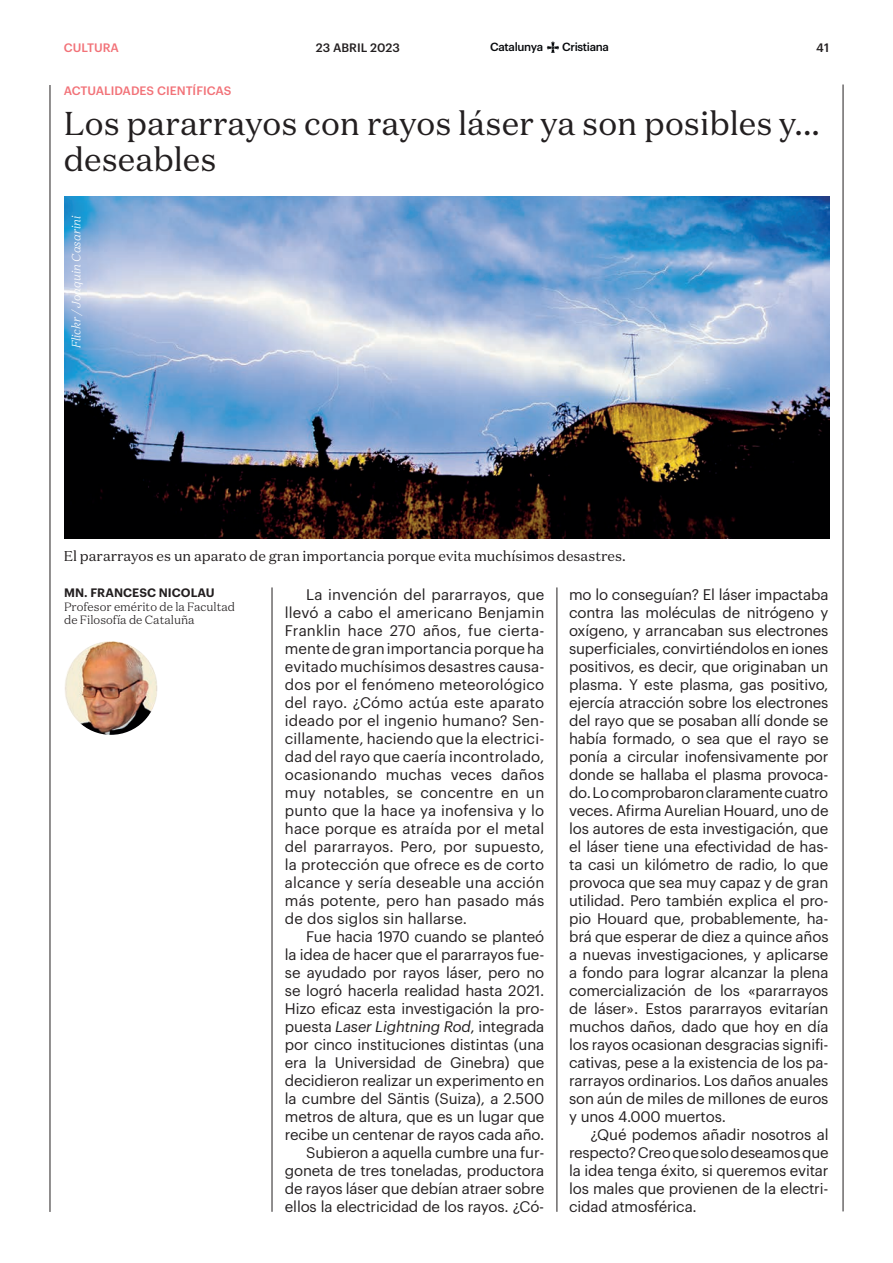
<style>
.page{position:relative;width:893px;height:1263px;background:#fff}
.page>*{position:absolute;margin:0;border:0;box-sizing:border-box;transform-origin:0 0}
.t1{font:33px/36px "Domaine Text";color:#231f20}
.t2{font:15px/18px "Graphik";letter-spacing:-.01em;color:#231f20;text-align:justify}
.t3{font:14.25px "Domaine Text";color:#231f20}
.t4{font:300 12px/13.5px "Domaine Text";color:#231f20}
.t5{font:500 12px "Graphik";color:#f27278}
.t6{font:italic 300 12px "Domaine Text";color:#fff}
.t7{font:600 12px "Graphik";letter-spacing:.005em;color:#231f20}
.t8{font:500 12px "Graphik";color:#231f20}
.t9{font:500 11.55px "Graphik";letter-spacing:-.03em;color:#07090c}
.s1{font-style:italic}
</style>
<div class="page">
<svg style="left:547px;top:42px;width:12px;height:11px"></svg>
<hr style="left:843px;top:85px;width:1px;height:1126px;background:#231f20">
<hr style="left:50px;top:85px;width:1px;height:1127px;background:#231f20">
<hr style="left:557px;top:587px;width:1px;height:625px;background:#231f20">
<hr style="left:272px;top:587px;width:1px;height:625px;background:#231f20">
<img style="left:64px;top:641px;width:94px;height:94px;border-radius:47px">
<img style="left:64px;top:196px;width:765px;height:342px">
<p class="t5" style="left:64px;top:39px;width:57px">CULTURA</p>
<p class="t8" style="left:316px;top:38px;width:86px">23 ABRIL 2023</p>
<p class="t9" style="left:490px;top:38px;width:54px">Catalunya</p>
<p class="t9" style="left:562px;top:38px;width:48px">Cristiana</p>
<p class="t8" style="left:816px;top:38px;width:14px">41</p>
<p class="t5" style="left:64px;top:82px;width:169px">ACTUALIDADES CIENTÍFICAS</p>
<h1 class="t1" style="left:64px;top:105px;width:758px">Los pararrayos con rayos láser ya son posibles y... deseables</h1>
<p class="t6" style="left:69px;top:348px;width:134px;rotate:-90deg">Flickr / Joaquin Casarini</p>
<p class="t3" style="left:64px;top:547px;width:563px">El pararrayos es un aparato de gran importancia porque evita muchísimos desastres.</p>
<p class="t2" style="left:285px;top:584px;width:261px;text-indent:21px">La invención del pararrayos, que llevó a cabo el americano Benjamin Franklin hace 270 años, fue cierta&shy;mente de gran importancia porque ha evitado muchísimos desastres causa&shy;dos por el fenómeno meteorológico del rayo. ¿Cómo actúa este aparato ideado por el ingenio humano? Sen&shy;cillamente, haciendo que la electrici&shy;dad del rayo que caería incontrolado, ocasionando muchas veces daños muy notables, se concentre en un punto que la hace ya inofensiva y lo hace porque es atraída por el metal del pararrayos. Pero, por supuesto, la protección que ofrece es de corto alcance y sería deseable una acción más potente, pero han pasado más de dos siglos sin hallarse.</p>
<p class="t2" style="left:285px;top:926px;width:261px;text-align:right">Fue hacia 1970 cuando se planteó<br>la idea de hacer que el pararrayos fue&shy;se ayudado por rayos láser, pero no se logró hacerla realidad hasta 2021.<br>Hizo eficaz esta investigación la pro&shy;puesta <span class="s1">Laser Lightning Rod</span>, integrada por cinco instituciones distintas (una era la Universidad de Ginebra) que decidieron realizar un experimento en la cumbre del Säntis (Suiza), a 2.500 metros de altura, que es un lugar que recibe un centenar de rayos cada año.<br>Subieron a aquella cumbre una fur&shy;goneta de tres toneladas, productora de rayos láser que debían atraer sobre ellos la electricidad de los rayos. ¿Có-</p>
<p class="t2" style="left:569px;top:584px;width:261px">mo lo conseguían? El láser impactaba contra las moléculas de nitrógeno y oxígeno, y arrancaban sus electrones superficiales, convirtiéndolos en iones positivos, es decir, que originaban un plasma. Y este plasma, gas positivo, ejercía atracción sobre los electrones del rayo que se posaban allí donde se había formado, o sea que el rayo se ponía a circular inofensivamente por donde se hallaba el plasma provoca&shy;do. Lo comprobaron claramente cuatro veces. Afirma Aurelian Houard, uno de los autores de esta investigación, que el láser tiene una efectividad de has&shy;ta casi un kilómetro de radio, lo que provoca que sea muy capaz y de gran utilidad. Pero también explica el pro&shy;pio Houard que, probablemente, ha&shy;brá que esperar de diez a quince años a nuevas investigaciones, y aplicarse a fondo para lograr alcanzar la plena comercialización de los «pararrayos de láser». Estos pararrayos evitarían muchos daños, dado que hoy en día los rayos ocasionan desgracias signifi&shy;cativas, pese a la existencia de los pa&shy;rarrayos ordinarios. Los daños anuales son aún de miles de millones de euros y unos 4.000 muertos.</p>
<p class="t2" style="left:569px;top:1124px;width:261px;text-indent:21px">¿Qué podemos añadir nosotros al respecto? Creo que solo deseamos que la idea tenga éxito, si queremos evitar los males que provienen de la electri&shy;cidad atmosférica.</p>
<p class="t7" style="left:64px;top:584px;width:152px">MN. FRANCESC NICOLAU</p>
<p class="t4" style="left:64px;top:600px;width:173px">Profesor emérito de la Facultad de Filosofía de Cataluña</p>
</div>
